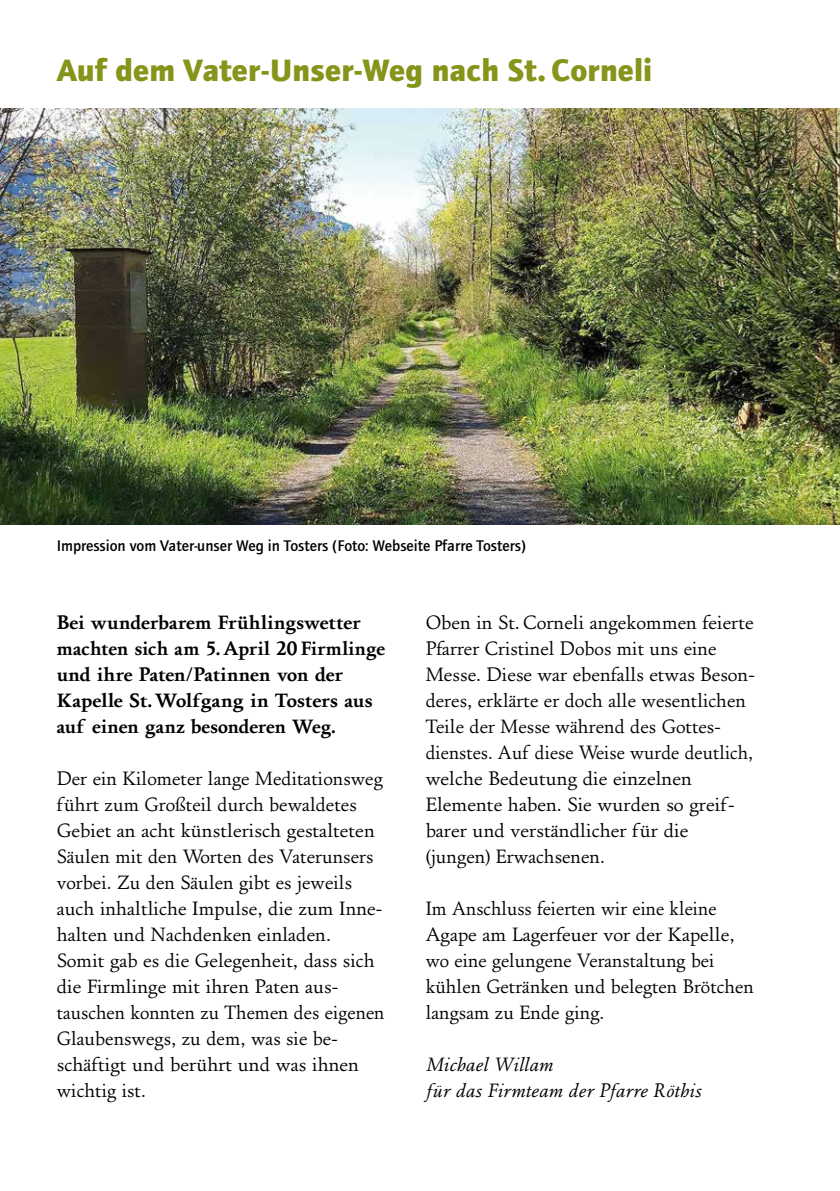
<style>
.page{position:relative;width:840px;height:1191px;background:#fff}
.page>*{position:absolute;margin:0;border:0;box-sizing:border-box;transform-origin:0 0}
.t1{font:700 32px "Foundry Journal";letter-spacing:.005em;color:#869419}
.t2{font:20px/26px "Foundry Old Style";color:#000}
.t3{font:700 20px/26px "Foundry Old Style";color:#000}
.t4{font:italic 20px/26px "Foundry Old Style";letter-spacing:.005em;color:#000}
.t5{font:500 16px "Foundry Journal";color:#000}
</style>
<div class="page">
<img style="left:0;top:109px;width:839px;height:416px">
<h1 class="t1" style="left:57px;top:51px;width:596px">Auf dem Vater-Unser-Weg nach St. Corneli</h1>
<p class="t5" style="left:57px;top:536px;width:470px">Impression vom Vater-unser Weg in Tosters (Foto: Webseite Pfarre Tosters)</p>
<p class="t3" style="left:57px;top:609px;width:329px">Bei wunderbarem Frühlingswetter machten sich am 5. April 20 Firmlinge und ihre Paten/Patinnen von der Kapelle St. Wolfgang in Tosters aus auf einen ganz besonderen Weg.</p>
<p class="t2" style="left:57px;top:765px;width:329px">Der ein Kilometer lange Meditationsweg führt zum Großteil durch bewaldetes Gebiet an acht künstlerisch gestalteten Säulen mit den Worten des Vaterunsers vorbei. Zu den Säulen gibt es jeweils auch inhaltliche Impulse, die zum Inne&shy;halten und Nachdenken einladen.<br>Somit gab es die Gelegenheit, dass sich die Firmlinge mit ihren Paten aus&shy;tauschen konnten zu Themen des eigenen Glaubenswegs, zu dem, was sie be&shy;schäftigt und berührt und was ihnen wichtig ist.</p>
<p class="t2" style="left:425px;top:609px;width:330px">Oben in St. Corneli angekommen feierte Pfarrer Cristinel Dobos mit uns eine Messe. Diese war ebenfalls etwas Beson&shy;deres, erklärte er doch alle wesentlichen Teile der Messe während des Gottes&shy;dienstes. Auf diese Weise wurde deutlich, welche Bedeutung die einzelnen Elemente haben. Sie wurden so greif&shy;barer und verständlicher für die (jungen) Erwachsenen.</p>
<p class="t2" style="left:425px;top:895px;width:329px">Im Anschluss feierten wir eine kleine Agape am Lagerfeuer vor der Kapelle, wo eine gelungene Veranstaltung bei kühlen Getränken und belegten Brötchen langsam zu Ende ging.</p>
<p class="t4" style="left:425px;top:1051px;width:277px">Michael Willam<br>für das Firmteam der Pfarre Röthis</p>
</div>
